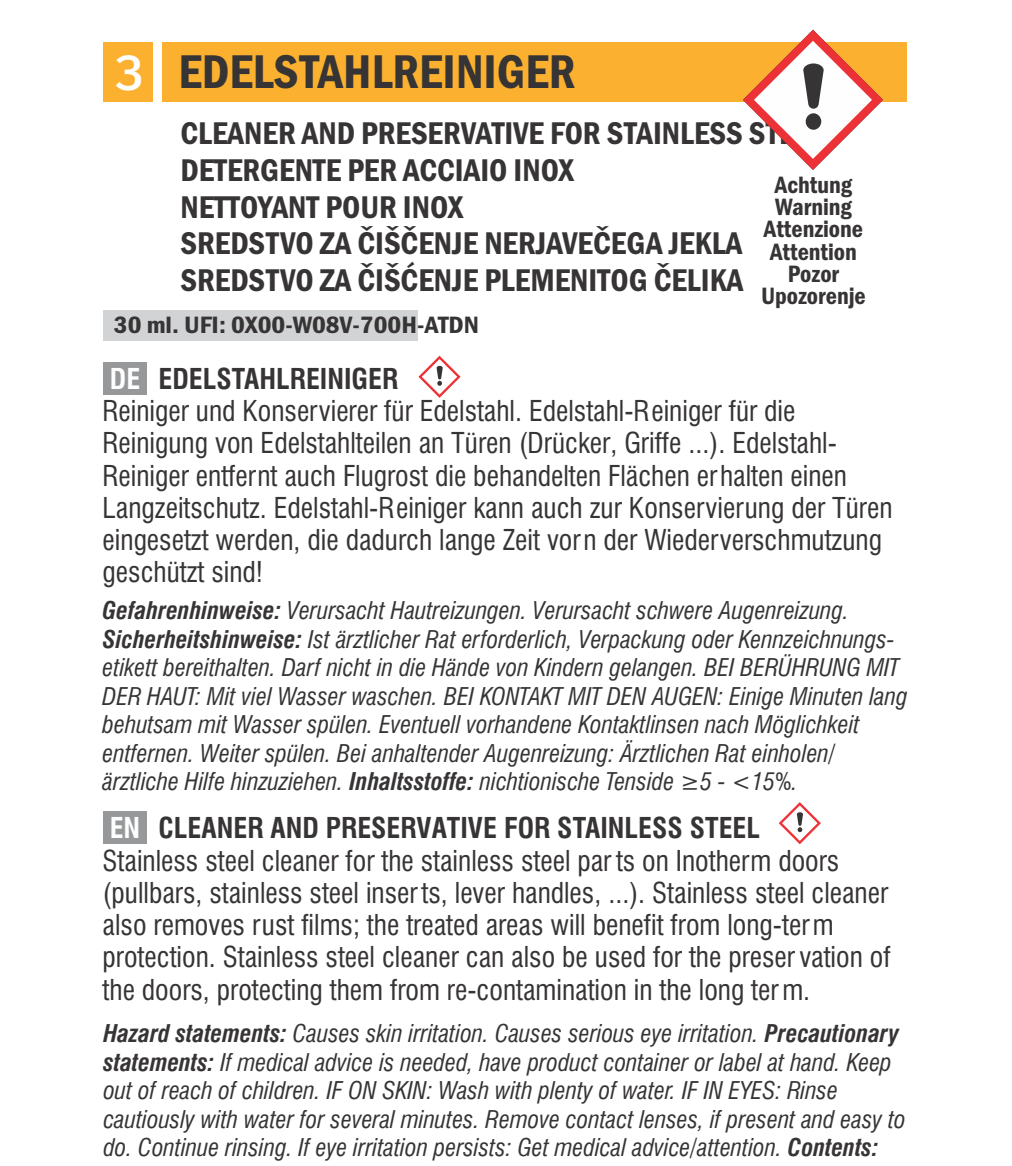
<style>
.page{position:relative;width:1012px;height:1166px;background:#fff}
.page>*{position:absolute;margin:0;border:0;box-sizing:border-box;transform-origin:0 0}
.t1{font:600 condensed 49px "Franklin Gothic";color:#373435}
.t2{font:700 49px "Artifakt Element";color:#fefefe}
.t3{font:600 condensed 32.55px/36.8px "Franklin Gothic";color:#373435}
.t4{font:condensed 28px/32.2px "Swiss 721 BT";color:#373435}
.t5{font:700 condensed 28px "Swiss 721 BT";color:#373435}
.t6{font:700 condensed 28px "Swiss 721 BT";color:#fefefe}
.t7{font:600 condensed 24.5px/22.1px "Franklin Gothic";color:#373435;text-align:center}
.t8{font:600 condensed 24.5px "Franklin Gothic";color:#373435;scale:1.1 1}
.t9{font:italic condensed 23.8px/28.7px "Swiss 721 BT";color:#373435}
.s1{font-weight:700}
</style>
<div class="page">
<svg style="left:418px;top:356px;width:43px;height:42px"></svg>
<svg style="left:779px;top:802px;width:42px;height:42px"></svg>
<div style="left:103px;top:310px;width:315px;height:31px;background:#d2d3d5"></div>
<div style="left:163px;top:42px;width:744px;height:60px;background:#fbb12f"></div>
<div style="left:103px;top:42px;width:50px;height:60px;background:#fbb12f"></div>
<svg style="left:743px;top:29px;width:140px;height:141px"></svg>
<div style="left:104px;top:362px;width:43px;height:32px;background:#96989a"></div>
<div style="left:104px;top:811px;width:43px;height:33px;background:#96989a"></div>
<h1 class="t2" style="left:115px;top:51px;width:30px">3</h1>
<h1 class="t1" style="left:178px;top:54px;width:398px">EDELSTAHLREINIGER</h1>
<h2 class="t3" style="left:180px;top:117px;width:645px">CLEANER AND PRESERVATIVE FOR STAINLESS STEEL DETERGENTE PER ACCIAIO INOX<br>NETTOYANT POUR INOX<br>SREDSTVO ZA ČIŠČENJE NERJAVEČEGA JEKLA SREDSTVO ZA ČIŠĆENJE PLEMENITOG ČELIKA</h2>
<p class="t7" style="left:761px;top:176px;width:106px">Achtung<br>Warning<br>Attenzione<br>Attention<br>Pozor<br>Upozorenje</p>
<p class="t8" style="left:114px;top:316px;width:333px">30 ml. UFI: 0X00-W08V-700H-ATDN</p>
<p class="t6" style="left:110px;top:368px;width:32px">DE</p>
<p class="t5" style="left:159px;top:368px;width:241px">EDELSTAHLREINIGER</p>
<p class="t4" style="left:103px;top:398px;width:791px">Reiniger und Konservierer für Edelstahl. Edelstahl-Reiniger für die Reinigung von Edelstahlteilen an Türen (Drücker, Griffe ...). Edelstahl-Reiniger entfernt auch Flugrost die behandelten Flächen erhalten einen Langzeitschutz. Edelstahl-Reiniger kann auch zur Konservierung der Türen eingesetzt werden, die dadurch lange Zeit vorn der Wiederverschmutzung geschützt sind!</p>
<p class="t9" style="left:103px;top:598px;width:807px"><span class="s1">Gefahrenhinweise:</span> Verursacht Hautreizungen. Verursacht schwere Augenreizung.<br><span class="s1">Sicherheitshinweise:</span> Ist ärztlicher Rat erforderlich, Verpackung oder Kennzeichnungs&shy;etikett bereithalten. Darf nicht in die Hände von Kindern gelangen. BEI BERÜHRUNG MIT DER HAUT: Mit viel Wasser waschen. BEI KONTAKT MIT DEN AUGEN: Einige Minuten lang behutsam mit Wasser spülen. Eventuell vorhandene Kontaktlinsen nach Möglichkeit entfernen. Weiter spülen. Bei anhaltender Augenreizung: Ärztlichen Rat einholen/ ärztliche Hilfe hinzuziehen. <span class="s1">Inhaltsstoffe:</span> nichtionische Tenside ≥5 - &lt;15%.</p>
<p class="t5" style="left:159px;top:817px;width:603px">CLEANER AND PRESERVATIVE FOR STAINLESS STEEL</p>
<p class="t4" style="left:103px;top:847px;width:790px">Stainless steel cleaner for the stainless steel par ts on Inotherm doors (pullbars, stainless steel inserts, lever handles, ...). Stainless steel cleaner also removes rust films; the treated areas will benefit from long-term protection. Stainless steel cleaner can also be used for the preser vation of the doors, protecting them from re-contamination in the long term.</p>
<p class="t9" style="left:103px;top:1021px;width:804px"><span class="s1">Hazard statements:</span> Causes skin irritation. Causes serious eye irritation. <span class="s1">Precautionary statements:</span> If medical advice is needed, have product container or label at hand. Keep out of reach of children. IF ON SKIN: Wash with plenty of water. IF IN EYES: Rinse cautiously with water for several minutes. Remove contact lenses, if present and easy to do. Continue rinsing. If eye irritation persists: Get medical advice/attention. <span class="s1">Contents:</span></p>
<p class="t6" style="left:110px;top:817px;width:32px">EN</p>
</div>
